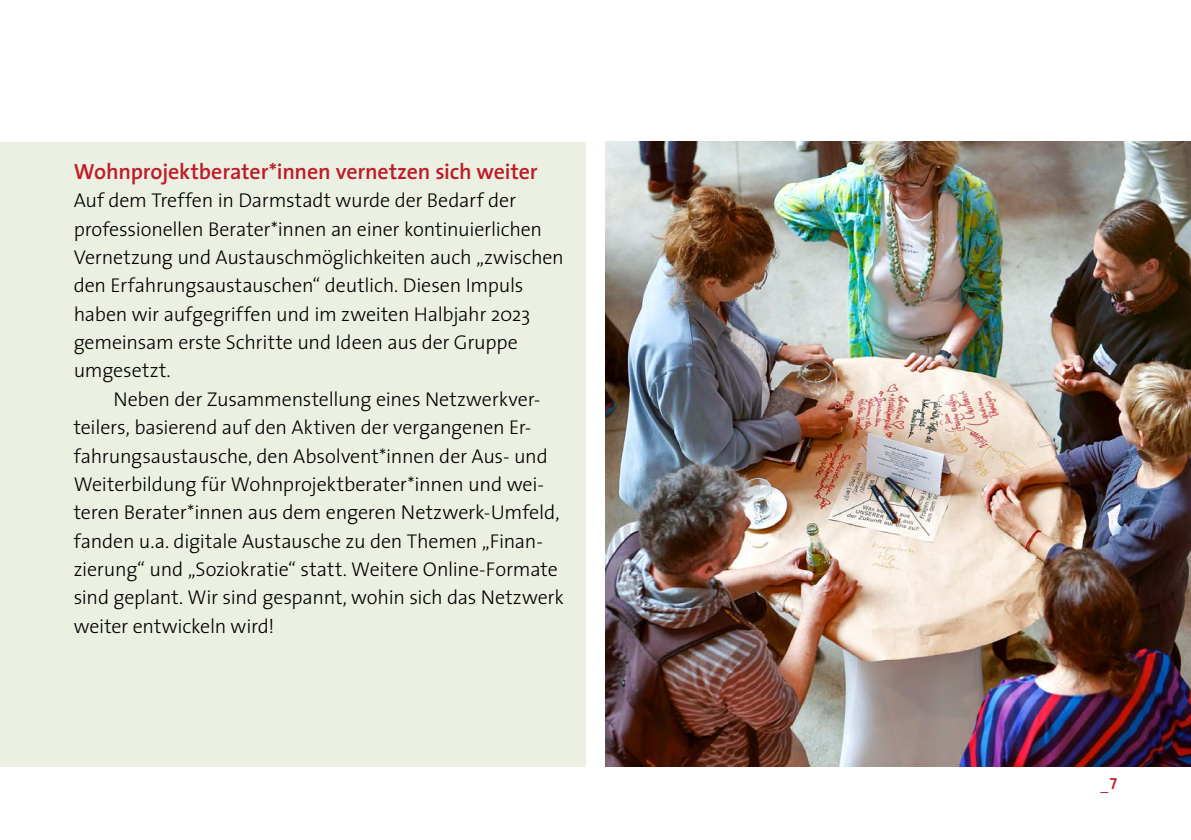
<style>
.page{position:relative;width:1191px;height:840px;background:#fff}
.page>*{position:absolute;margin:0;border:0;box-sizing:border-box;transform-origin:0 0}
.t1{font:600 22px "The Sans";letter-spacing:-.005em;color:#bd1b26}
.t2{font:300 20px/28.4px "The Sans";letter-spacing:-.01em;color:#000}
.t3{font:16px "The Sans Semi Light Caps";color:#bd1b26}
.s1{font-family:"The Sans Semi Bold Caps"}
</style>
<div class="page">
<div style="left:0;top:142px;width:585px;height:623px;background:#ebf0e3"></div>
<img style="left:605px;top:142px;width:586px;height:623px">
<p class="t1" style="left:74px;top:153px;width:465px">Wohnprojektberater*innen vernetzen sich weiter</p>
<p class="t2" style="left:74px;top:185px;width:491px">Auf dem Treffen in Darmstadt wurde der Bedarf der professionellen Berater*innen an einer kontinuierlichen Vernetzung und Austauschmöglichkeiten auch „zwischen den Erfahrungsaustauschen“ deutlich. Diesen Impuls haben wir aufgegriffen und im zweiten Halbjahr 2023 gemeinsam erste Schritte und Ideen aus der Gruppe umgesetzt.</p>
<p class="t2" style="left:74px;top:384px;width:492px;text-indent:40px">Neben der Zusammenstellung eines Netzwerkver&shy;teilers, basierend auf den Aktiven der vergangenen Er&shy;fahrungsaustausche, den Absolvent*innen der Aus- und Weiterbildung für Wohnprojektberater*innen und wei&shy;teren Berater*innen aus dem engeren Netzwerk-Umfeld, fanden u.a. digitale Austausche zu den Themen „Finan&shy;zierung“ und „Soziokratie“ statt. Weitere Online-Formate sind geplant. Wir sind gespannt, wohin sich das Netzwerk weiter entwickeln wird!</p>
<p class="t3" style="left:1100px;top:769px;width:18px">_<span class="s1">7</span></p>
</div>
